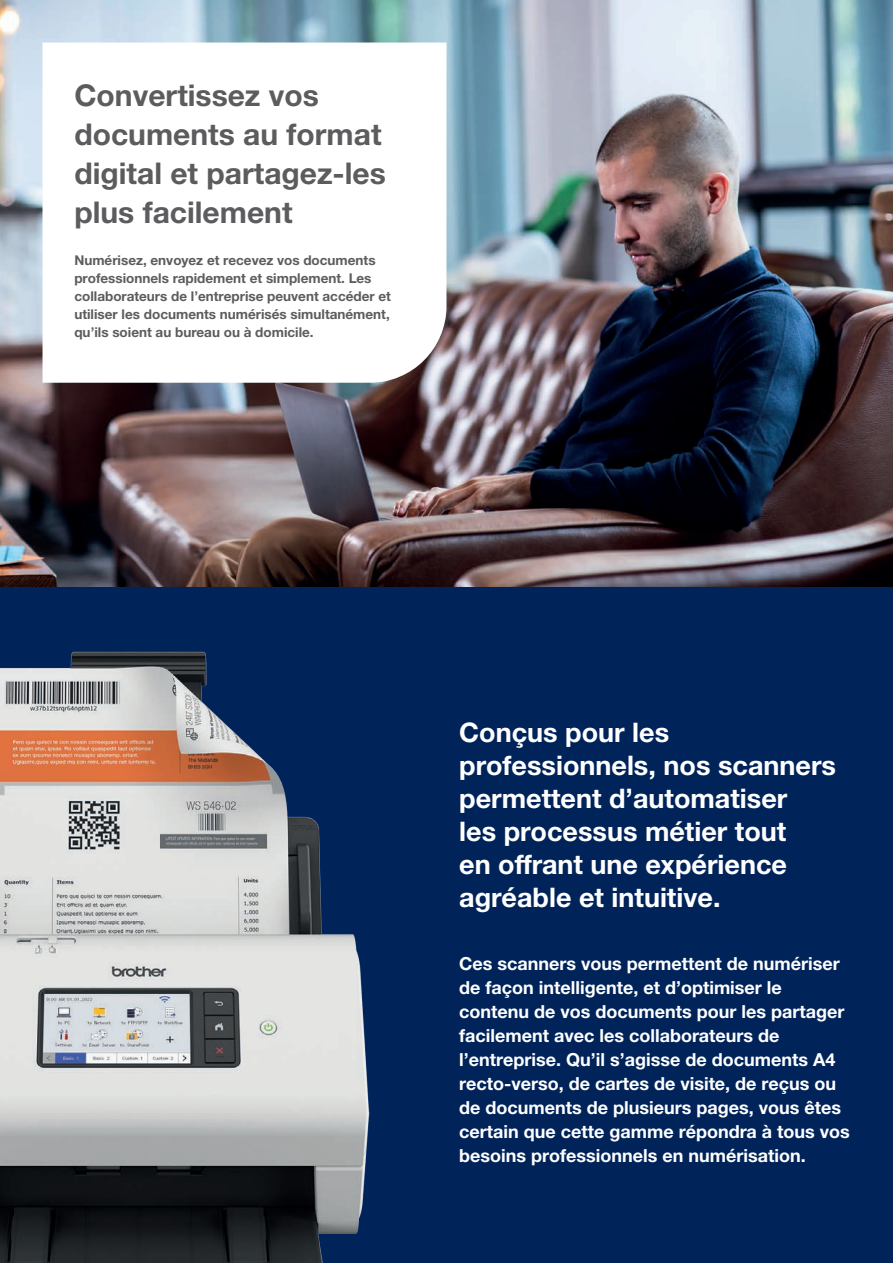
<style>
.page{position:relative;width:893px;height:1263px;background:#fff}
.page>*{position:absolute;margin:0;border:0;box-sizing:border-box;transform-origin:0 0}
.t1{font:700 30px/39px "Helvetica Neue LTW1 G";color:#5c5c5f}
.t2{font:700 27px/33px "Helvetica Neue LTW1 G";color:#fff}
.t3{font:700 18px/24px "Helvetica Neue LTW1 G";color:#fff}
.t4{font:700 13.5px/18px "Helvetica Neue LTW1 G";color:#5c5c5f}
</style>
<div class="page">
<div style="left:0;top:587px;width:893px;height:676px;background:#002359"></div>
<img style="left:0;top:651px;width:370px;height:612px">
<img style="left:0;top:0;width:893px;height:587px">
<svg style="left:43px;top:43px;width:403px;height:340px"></svg>
<h1 class="t1" style="left:74px;top:76px;width:313px">Convertissez vos documents au format digital et partagez-les plus facilement</h1>
<p class="t4" style="left:74px;top:251px;width:318px">Numérisez, envoyez et recevez vos documents professionnels rapidement et simplement. Les collaborateurs de l’entreprise peuvent accéder et utiliser les documents numérisés simultanément, qu’ils soient au bureau ou à domicile.</p>
<h2 class="t2" style="left:459px;top:716px;width:378px">Conçus pour les professionnels, nos scanners permettent d’automatiser<br>les processus métier tout<br>en offrant une expérience agréable et intuitive.</h2>
<p class="t3" style="left:459px;top:951px;width:392px">Ces scanners vous permettent de numériser de façon intelligente, et d’optimiser le contenu de vos documents pour les partager facilement avec les collaborateurs de l’entreprise. Qu’il s’agisse de documents A4 recto-verso, de cartes de visite, de reçus ou de documents de plusieurs pages, vous êtes certain que cette gamme répondra à tous vos besoins professionnels en numérisation.</p>
</div>
